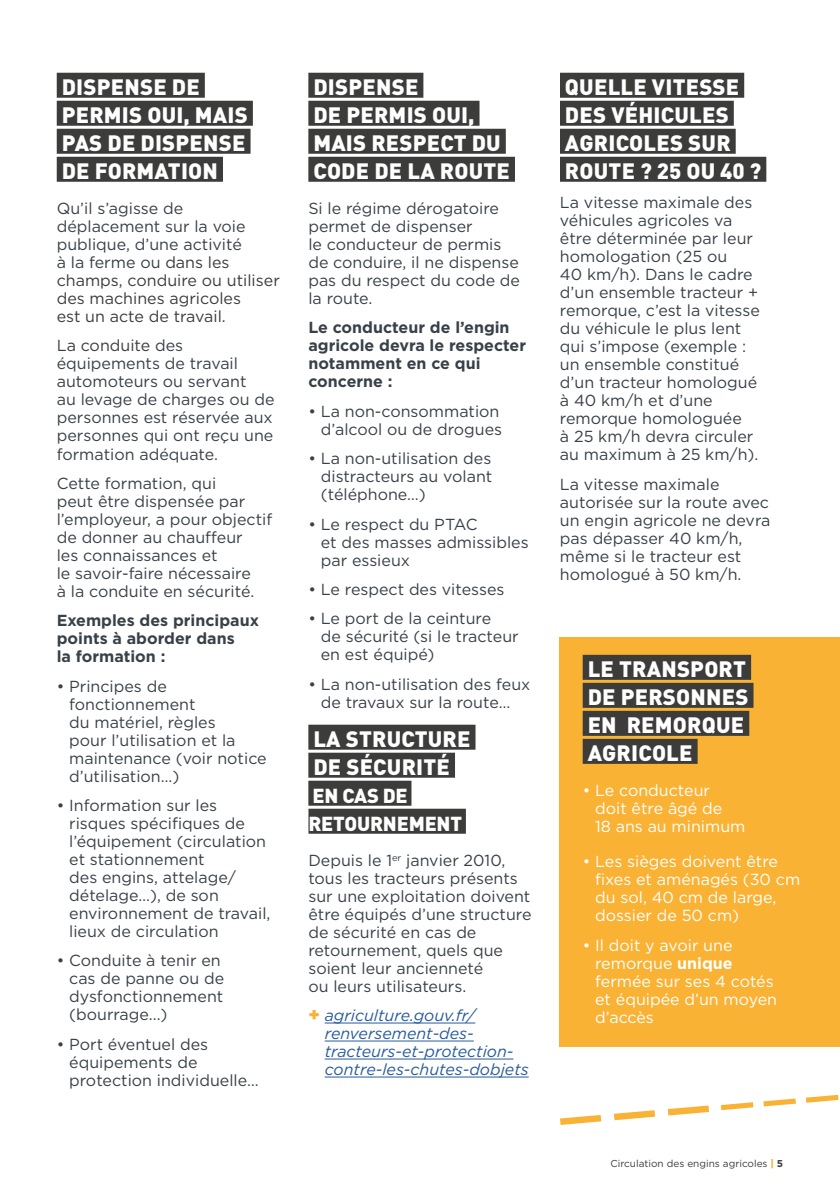
<style>
.page{position:relative;width:840px;height:1191px;background:#fff}
.page>*{position:absolute;margin:0;border:0;box-sizing:border-box;transform-origin:0 0}
.t1{font:900 22px/28px "DIN Pro";letter-spacing:.01em;color:#fff}
.t2{font:900 20px/28px "DIN Pro";letter-spacing:-.01em;color:#fff}
.t3{font:16px/18px "Gotham";color:#384048}
.t4{font:16px/18px "Gotham";color:#fff}
.t5{font:16px/18px "Gotham";color:#3c3c3b}
.t6{font:700 16px/18px "Gotham";color:#384048}
.t7{font:italic 16px/18px "Gotham";color:#275b9b}
.t8{font:10px "Gotham";color:#3c3c3b}
.s1{color:#384048}
.s2{color:#3c3c3b}
.s3{font-weight:900;font-style:normal;font-size:18px;color:#f9b234}
.s4{font-weight:700}
.s5{font-weight:900;color:#f9b234}
</style>
<div class="page">
<svg style="left:560px;top:1115px;width:41px;height:10px"></svg>
<svg style="left:614px;top:1110px;width:40px;height:10px"></svg>
<svg style="left:667px;top:1105px;width:41px;height:10px"></svg>
<svg style="left:721px;top:1102px;width:32px;height:8px"></svg>
<svg style="left:806px;top:1095px;width:31px;height:7px"></svg>
<svg style="left:763px;top:1098px;width:32px;height:8px"></svg>
<div style="left:57px;top:73px;width:148px;height:25px;background:#3c3c3b"></div>
<div style="left:57px;top:101px;width:196px;height:25px;background:#3c3c3b"></div>
<div style="left:57px;top:129px;width:193px;height:25px;background:#3c3c3b"></div>
<div style="left:57px;top:157px;width:166px;height:25px;background:#3c3c3b"></div>
<div style="left:559px;top:637px;width:280px;height:410px;background:#f9b234"></div>
<div style="left:582px;top:655px;width:168px;height:25px;background:#3c3c3b"></div>
<div style="left:582px;top:683px;width:171px;height:25px;background:#3c3c3b"></div>
<div style="left:582px;top:711px;width:166px;height:25px;background:#3c3c3b"></div>
<div style="left:582px;top:739px;width:115px;height:25px;background:#3c3c3b"></div>
<div style="left:308px;top:73px;width:115px;height:25px;background:#3c3c3b"></div>
<div style="left:308px;top:101px;width:171px;height:25px;background:#3c3c3b"></div>
<div style="left:308px;top:129px;width:197px;height:25px;background:#3c3c3b"></div>
<div style="left:308px;top:157px;width:206px;height:25px;background:#3c3c3b"></div>
<div style="left:308px;top:724px;width:167px;height:25px;background:#3c3c3b"></div>
<div style="left:308px;top:752px;width:147px;height:25px;background:#3c3c3b"></div>
<div style="left:308px;top:780px;width:103px;height:25px;background:#3c3c3b"></div>
<div style="left:308px;top:808px;width:157px;height:25px;background:#3c3c3b"></div>
<hr style="left:324px;top:1022px;width:151px;height:1px;background:#275b9b">
<hr style="left:324px;top:1040px;width:149px;height:1px;background:#275b9b">
<hr style="left:324px;top:1058px;width:189px;height:1px;background:#275b9b">
<hr style="left:324px;top:1076px;width:204px;height:1px;background:#275b9b">
<div style="left:559px;top:73px;width:184px;height:25px;background:#3c3c3b"></div>
<div style="left:559px;top:101px;width:174px;height:25px;background:#3c3c3b"></div>
<div style="left:559px;top:129px;width:176px;height:25px;background:#3c3c3b"></div>
<div style="left:559px;top:157px;width:206px;height:25px;background:#3c3c3b"></div>
<h1 class="t1" style="left:62px;top:72px;width:187px">DISPENSE DE<br>PERMIS OUI, MAIS<br>PAS DE DISPENSE<br>DE FORMATION</h1>
<p class="t5" style="left:57px;top:199px;width:224px"><span class="s1">Qu’il s’agisse de déplacement sur la voie publique, d’une activité<br>à la ferme ou</span> dans les champs, conduire ou utiliser des machines agricoles<br>est un acte de travail.</p>
<p class="t3" style="left:57px;top:336px;width:219px"><span class="s2">La conduite</span> des équipements de travail automoteurs ou servant<br>au levage de charges ou de personnes est réservée aux personnes qui ont reçu une formation adéquate.</p>
<p class="t3" style="left:57px;top:474px;width:217px">Cette formation, qui<br>peut être dispensée par l’employeur, a pour objectif de donner au chauffeur<br>les connaissances et<br>le savoir‑faire nécessaire<br>à la conduite en sécurité.</p>
<p class="t6" style="left:57px;top:611px;width:204px">Exemples des principaux points à aborder dans<br>la formation :</p>
<p class="t3" style="left:69px;top:676px;width:199px;text-indent:-12px">• Principes de fonctionnement<br>du matériel, règles<br>pour l’utilisation et la maintenance (voir notice d’utilisation…)</p>
<p class="t3" style="left:69px;top:796px;width:203px;text-indent:-12px">• Information sur les risques spécifiques de l’équipement (circulation et stationnement<br>des engins, attelage/ dételage…), de son environnement de travail, lieux de circulation</p>
<p class="t3" style="left:69px;top:951px;width:157px;text-indent:-12px">• Conduite à tenir en cas de panne ou de dysfonctionnement (bourrage...)</p>
<p class="t3" style="left:69px;top:1034px;width:191px;text-indent:-12px">• Port éventuel des équipements de protection individuelle…</p>
<h1 class="t1" style="left:313px;top:72px;width:198px">DISPENSE<br>DE PERMIS OUI,<br>MAIS RESPECT DU<br>CODE DE LA ROUTE</h1>
<p class="t3" style="left:308px;top:199px;width:213px">Si le régime dérogatoire permet de dispenser<br>le conducteur de permis de conduire, il ne dispense pas du respect du code de la route.</p>
<p class="t6" style="left:308px;top:319px;width:219px">Le conducteur de l’engin agricole devra le respecter notamment en ce qui concerne :</p>
<p class="t3" style="left:308px;top:402px;width:195px;text-align:right">• La non-consommation d’alcool ou de drogues</p>
<p class="t3" style="left:320px;top:449px;width:173px;text-align:justify;text-indent:-12px">• La non-utilisation des distracteurs au volant (téléphone…)</p>
<p class="t3" style="left:320px;top:514px;width:209px;text-indent:-12px">• Le respect du PTAC<br>et des masses admissibles par essieux</p>
<p class="t3" style="left:308px;top:580px;width:197px">• Le respect des vitesses</p>
<p class="t3" style="left:320px;top:609px;width:199px;text-indent:-12px">• Le port de la ceinture<br>de sécurité (si le tracteur en est équipé)</p>
<p class="t3" style="left:308px;top:674px;width:223px;text-align:center">• La non-utilisation des feux de travaux sur la route…</p>
<h1 class="t1" style="left:313px;top:724px;width:158px">LA STRUCTURE<br>DE SÉCURITÉ</h1>
<p class="t2" style="left:308px;top:781px;width:155px">EN CAS DE<br>RETOURNEMENT</p>
<p class="t3" style="left:308px;top:851px;width:224px">Depuis le 1<sup>er</sup> janvier 2010, tous les tracteurs présents sur une exploitation doivent être équipés d’une structure de sécurité en cas de retournement, quels que soient leur ancienneté<br>ou leurs utilisateurs.</p>
<p class="t7" style="left:324px;top:1006px;width:205px;text-indent:-16px"><span class="s3">+</span> agriculture.gouv.fr/ renversement-des&shy;tracteurs-et-protection&shy;contre-les-chutes-dobjets</p>
<h1 class="t1" style="left:564px;top:72px;width:198px">QUELLE VITESSE<br>DES VÉHICULES<br>AGRICOLES SUR<br>ROUTE ? 25 OU 40 ?</h1>
<p class="t3" style="left:559px;top:193px;width:201px">La vitesse maximale des véhicules agricoles va être déterminée par leur homologation (25 ou<br>40 km/h). Dans le cadre d’un ensemble tracteur + remorque, c’est la vitesse du véhicule le plus lent qui s’impose (exemple : un ensemble constitué d’un tracteur homologué à 40 km/h et d’une remorque homologuée<br>à 25 km/h devra circuler au maximum à 25 km/h).</p>
<p class="t3" style="left:559px;top:475px;width:212px">La vitesse maximale autorisée sur la route avec un engin agricole ne devra pas dépasser 40 km/h, même si le tracteur est homologué à 50 km/h.</p>
<h1 class="t1" style="left:587px;top:654px;width:162px">LE TRANSPORT<br>DE PERSONNES<br>EN REMORQUE<br>AGRICOLE</h1>
<p class="t4" style="left:594px;top:781px;width:152px;text-indent:-12px">• Le conducteur doit être âgé de<br>18 ans au minimum</p>
<p class="t4" style="left:594px;top:852px;width:206px;text-indent:-12px">• Les sièges doivent être fixes et aménagés (30 cm du sol, 40 cm de large, dossier de 50 cm)</p>
<p class="t4" style="left:594px;top:935px;width:183px;text-indent:-12px">• Il doit y avoir une remorque <span class="s4">unique </span>fermée sur ses 4 cotés et équipée d’un moyen d’accès</p>
<p class="t8" style="left:610px;top:1157px;width:174px">Circulation des engins agricoles <span class="s5">|</span> <span class="s4">5</span></p>
</div>
